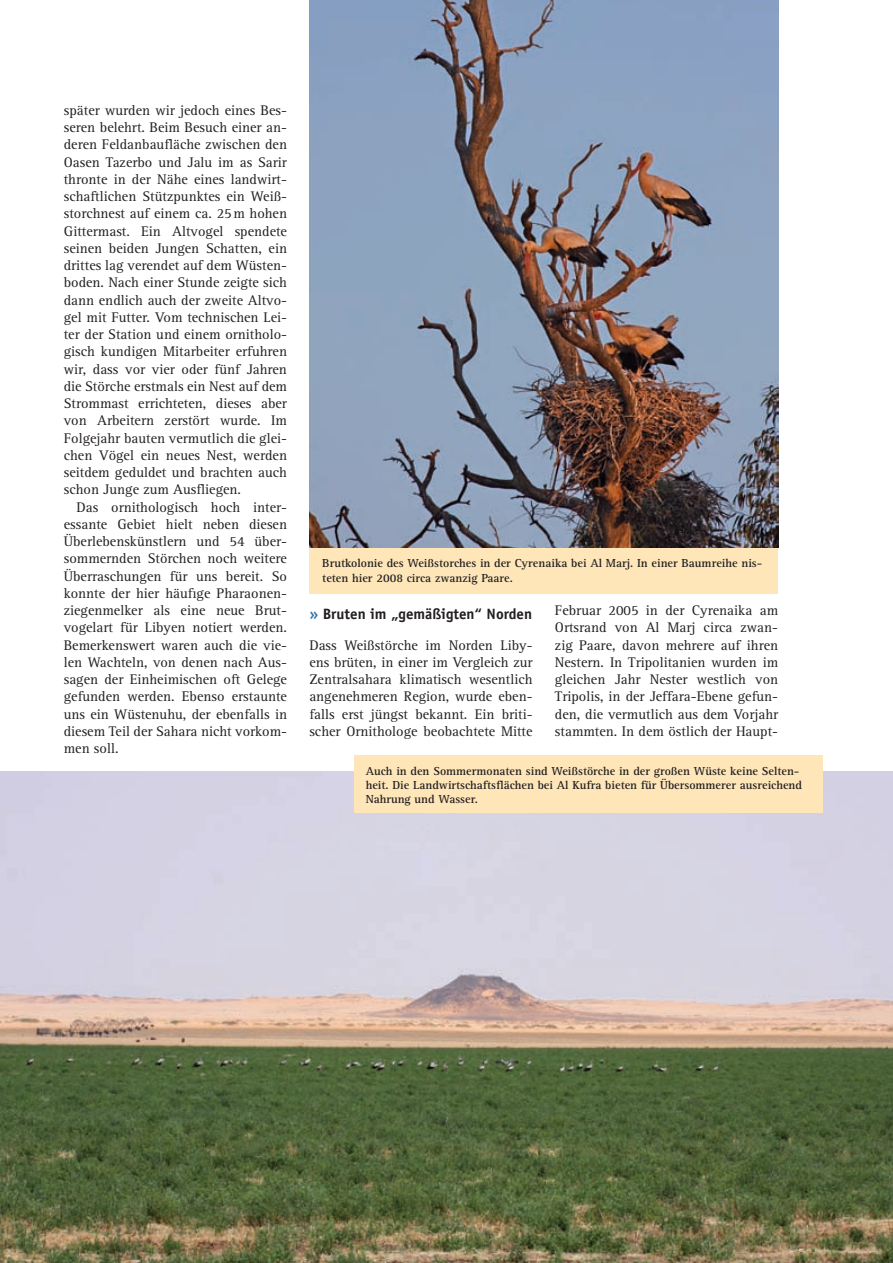
<style>
.page{position:relative;width:893px;height:1263px;background:#fff}
.page>*{position:absolute;margin:0;border:0;box-sizing:border-box;transform-origin:0 0}
.t1{font:700 15px "Officina Sans";color:#231f20}
.t2{font:14.4px/17.2px "Rotis Serif";color:#231f20;text-align:justify}
.t3{font:700 12px/14.4px "Rotis Serif";color:#231f20}
.s1{color:#3676ad}
</style>
<div class="page">
<hr style="left:0;top:377px;width:1px;height:70px;background:#fee6b9">
<div style="left:309px;top:540px;width:469px;height:53px;background:#fee6b9"></div>
<img style="left:0;top:771px;width:893px;height:492px">
<img style="left:309px;top:0;width:469px;height:548px">
<div style="left:354px;top:755px;width:469px;height:57px;background:#fee6b9"></div>
<p class="t2" style="left:64px;top:102px;width:225px">später wurden wir jedoch eines Bes&shy;seren belehrt. Beim Besuch einer an&shy;deren Feldanbaufläche zwischen den Oasen Tazerbo und Jalu im as Sarir thronte in der Nähe eines landwirt&shy;schaftlichen Stützpunktes ein Weiß&shy;storchnest auf einem ca. 25 m hohen Gittermast. Ein Altvogel spendete seinen beiden Jungen Schatten, ein drittes lag verendet auf dem Wüsten&shy;boden. Nach einer Stunde zeigte sich dann endlich auch der zweite Altvo&shy;gel mit Futter. Vom technischen Lei&shy;ter der Station und einem ornitholo&shy;gisch kundigen Mitarbeiter erfuhren wir, dass vor vier oder fünf Jahren die Störche erstmals ein Nest auf dem Strommast errichteten, dieses aber von Arbeitern zerstört wurde. Im Folgejahr bauten vermutlich die glei&shy;chen Vögel ein neues Nest, werden seitdem geduldet und brachten auch schon Junge zum Ausfliegen.</p>
<p class="t2" style="left:64px;top:499px;width:225px;text-indent:13px">Das ornithologisch hoch inter&shy;essante Gebiet hielt neben diesen Überlebenskünstlern und 54 über&shy;sommernden Störchen noch weitere Überraschungen für uns bereit. So konnte der hier häufige Pharaonen&shy;ziegenmelker als eine neue Brut&shy;vogelart für Libyen notiert werden.<br>Bemerkenswert waren auch die vie&shy;len Wachteln, von denen nach Aus&shy;sagen der Einheimischen oft Gelege gefunden werden. Ebenso erstaunte uns ein Wüstenuhu, der ebenfalls in diesem Teil der Sahara nicht vorkom&shy;men soll.</p>
<p class="t3" style="left:322px;top:556px;width:442px">Brutkolonie des Weißstorches in der Cyrenaika bei Al Marj. In einer Baumreihe nis&shy;teten hier 2008 circa zwanzig Paare.</p>
<p class="t1" style="left:309px;top:604px;width:224px"><span class="s1">»</span> Bruten im „gemäßigten“ Norden</p>
<p class="t2" style="left:309px;top:637px;width:225px">Dass Weißstörche im Norden Liby&shy;ens brüten, in einer im Vergleich zur Zentralsahara klimatisch wesentlich angenehmeren Region, wurde eben&shy;falls erst jüngst bekannt. Ein briti&shy;scher Ornithologe beobachtete Mitte</p>
<p class="t2" style="left:555px;top:602px;width:225px">Februar 2005 in der Cyrenaika am Ortsrand von Al Marj circa zwan&shy;zig Paare, davon mehrere auf ihren Nestern. In Tripolitanien wurden im gleichen Jahr Nester westlich von Tripolis, in der Jeffara-Ebene gefun&shy;den, die vermutlich aus dem Vorjahr stammten. In dem östlich der Haupt-</p>
<p class="t3" style="left:366px;top:764px;width:438px">Auch in den Sommermonaten sind Weißstörche in der großen Wüste keine Selten&shy;heit. Die Landwirtschaftsflächen bei Al Kufra bieten für Übersommerer ausreichend<br>Nahrung und Wasser.</p>
</div>
